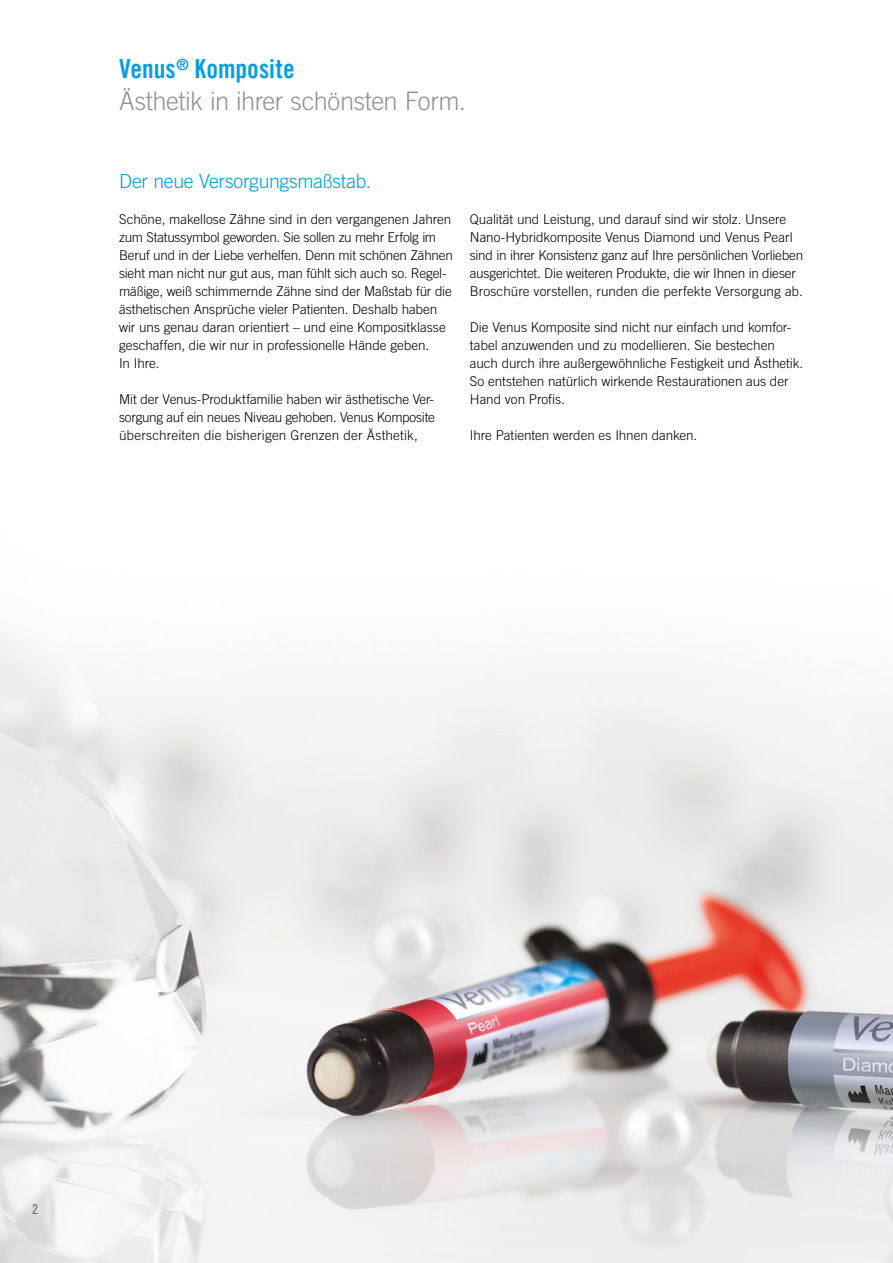
<style>
.page{position:relative;width:893px;height:1263px;background:#fff}
.page>*{position:absolute;margin:0;border:0;box-sizing:border-box;transform-origin:0 0}
.t1{font:26.25px "Trade Gothic LT Com Bd Cn 20";color:#009ee3}
.t2{font:300 25.5px "Trade Gothic LT Com";letter-spacing:-.015em;color:#919292}
.t3{font:300 19.5px "Trade Gothic LT Com";letter-spacing:-.015em;color:#009ee3}
.t4{font:300 13.5px/18px "Trade Gothic LT Com";letter-spacing:-.005em;color:#000}
.t5{font:13.5px "Trade Gothic LT Com Cn 18";color:#565656}
</style>
<div class="page">
<img style="left:0;top:634px;width:893px;height:629px">
<h1 class="t1" style="left:119px;top:53px;width:177px">Venus<sup>®</sup> Komposite</h1>
<h2 class="t2" style="left:119px;top:86px;width:348px">Ästhetik in ihrer schönsten Form.</h2>
<h3 class="t3" style="left:119px;top:170px;width:254px">Der neue Versorgungsmaßstab.</h3>
<p class="t4" style="left:119px;top:210px;width:335px">Schöne, makellose Zähne sind in den vergangenen Jahren zum Statussymbol geworden. Sie sollen zu mehr Erfolg im Beruf und in der Liebe verhelfen. Denn mit schönen Zähnen sieht man nicht nur gut aus, man fühlt sich auch so. Regel&shy;mäßige, weiß schimmernde Zähne sind der Maßstab für die ästhetischen Ansprüche vieler Patienten. Deshalb haben wir uns genau daran orientiert – und eine Kompositklasse geschaffen, die wir nur in professionelle Hände geben.<br>In Ihre.</p>
<p class="t4" style="left:119px;top:390px;width:317px">Mit der Venus-Produktfamilie haben wir ästhetische Ver&shy;sorgung auf ein neues Niveau gehoben. Venus Komposite überschreiten die bisherigen Grenzen der Ästhetik,</p>
<p class="t4" style="left:470px;top:210px;width:335px">Qualität und Leistung, und darauf sind wir stolz. Unsere Nano-Hybridkomposite Venus Diamond und Venus Pearl sind in ihrer Konsistenz ganz auf Ihre persönlichen Vorlieben ausgerichtet. Die weiteren Produkte, die wir Ihnen in dieser Broschüre vorstellen, runden die perfekte Versorgung ab.</p>
<p class="t4" style="left:470px;top:318px;width:335px">Die Venus Komposite sind nicht nur einfach und komfor&shy;tabel anzuwenden und zu modellieren. Sie bestechen auch durch ihre außergewöhnliche Festigkeit und Ästhetik.<br>So entstehen natürlich wirkende Restaurationen aus der Hand von Profis.</p>
<p class="t4" style="left:470px;top:426px;width:229px">Ihre Patienten werden es Ihnen danken.</p>
<p class="t5" style="left:32px;top:1201px;width:7px">2</p>
</div>
